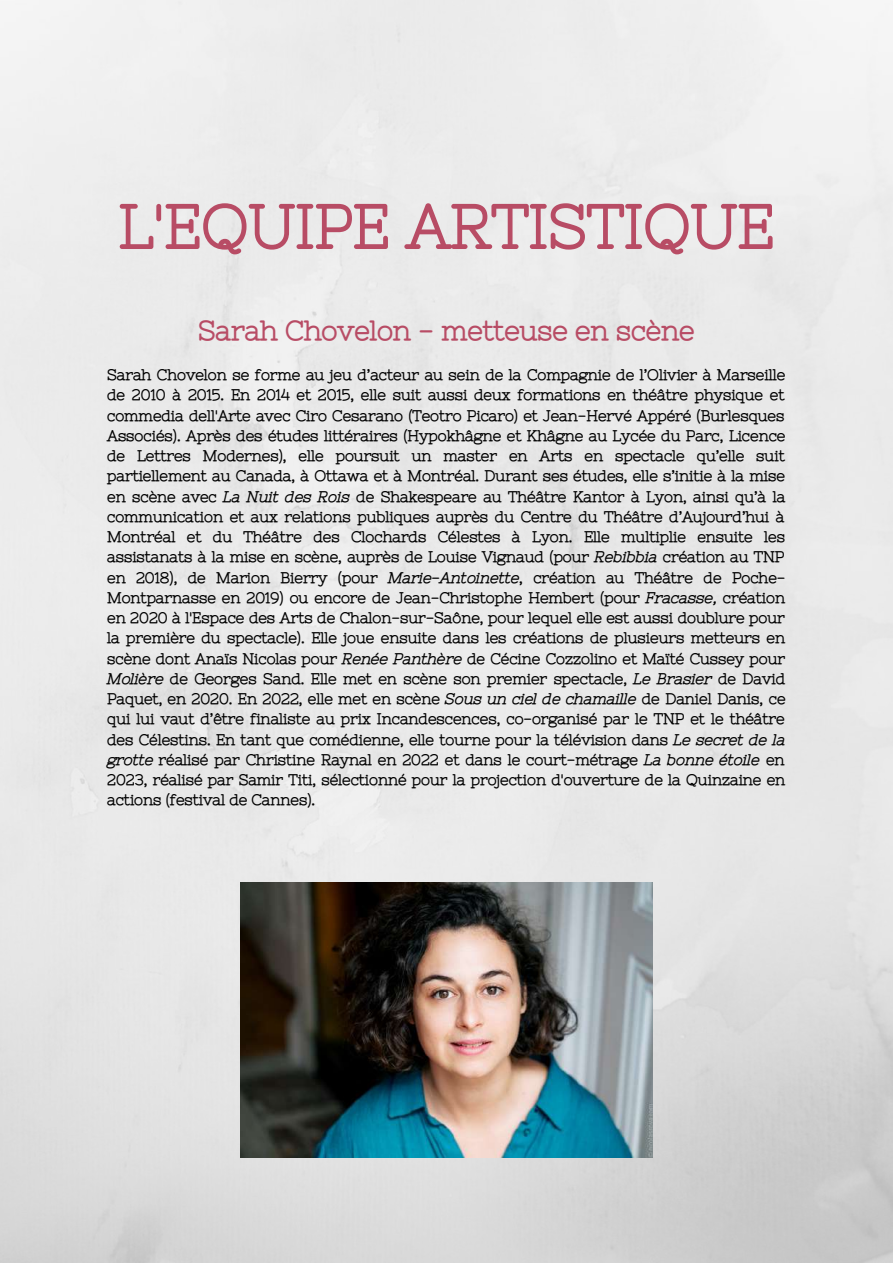
<style>
.page{position:relative;width:893px;height:1264px;background:#fff}
.page>*{position:absolute;margin:0;border:0;box-sizing:border-box;transform-origin:0 0}
.t1{font:60.15px "CA Generated";color:#b84c65}
.t2{font:27px "CA Generated";color:#b84c65}
.t3{font:15px/20.2px "CA Generated";color:#000;text-align:justify}
</style>
<div class="page">
<img style="left:0;top:0;width:892px;height:1262px">
<img style="left:240px;top:882px;width:412px;height:274px">
<h1 class="t1" style="left:118px;top:192px;width:657px">L'EQUIPE ARTISTIQUE</h1>
<h2 class="t2" style="left:198px;top:315px;width:498px">Sarah Chovelon - metteuse en scène</h2>
<p class="t3" style="left:107px;top:364px;width:679px">Sarah Chovelon se forme au jeu d’acteur au sein de la Compagnie de l’Olivier à Marseille de 2010 à 2015. En 2014 et 2015, elle suit aussi deux formations en théâtre physique et commedia dell'Arte avec Ciro Cesarano (Teotro Picaro) et Jean-Hervé Appéré (Burlesques Associés). Après des études littéraires (Hypokhâgne et Khâgne au Lycée du Parc, Licence de Lettres Modernes), elle poursuit un master en Arts en spectacle qu’elle suit partiellement au Canada, à Ottawa et à Montréal. Durant ses études, elle s’initie à la mise en scène avec La Nuit des Rois de Shakespeare au Théâtre Kantor à Lyon, ainsi qu’à la communication et aux relations publiques auprès du Centre du Théâtre d’Aujourd’hui à Montréal et du Théâtre des Clochards Célestes à Lyon. Elle multiplie ensuite les assistanats à la mise en scène, auprès de Louise Vignaud (pour Rebibbia création au TNP en 2018), de Marion Bierry (pour Marie-Antoinette, création au Théâtre de Poche-Montparnasse en 2019) ou encore de Jean-Christophe Hembert (pour Fracasse, création en 2020 à l'Espace des Arts de Chalon-sur-Saône, pour lequel elle est aussi doublure pour la première du spectacle). Elle joue ensuite dans les créations de plusieurs metteurs en scène dont Anaïs Nicolas pour Renée Panthère de Cécine Cozzolino et Maïté Cussey pour Molière de Georges Sand. Elle met en scène son premier spectacle, Le Brasier de David Paquet, en 2020. En 2022, elle met en scène Sous un ciel de chamaille de Daniel Danis, ce qui lui vaut d’être finaliste au prix Incandescences, co-organisé par le TNP et le théâtre des Célestins. En tant que comédienne, elle tourne pour la télévision dans Le secret de la grotte réalisé par Christine Raynal en 2022 et dans le court-métrage La bonne étoile en 2023, réalisé par Samir Titi, sélectionné pour la projection d'ouverture de la Quinzaine en actions (festival de Cannes).</p>
</div>
